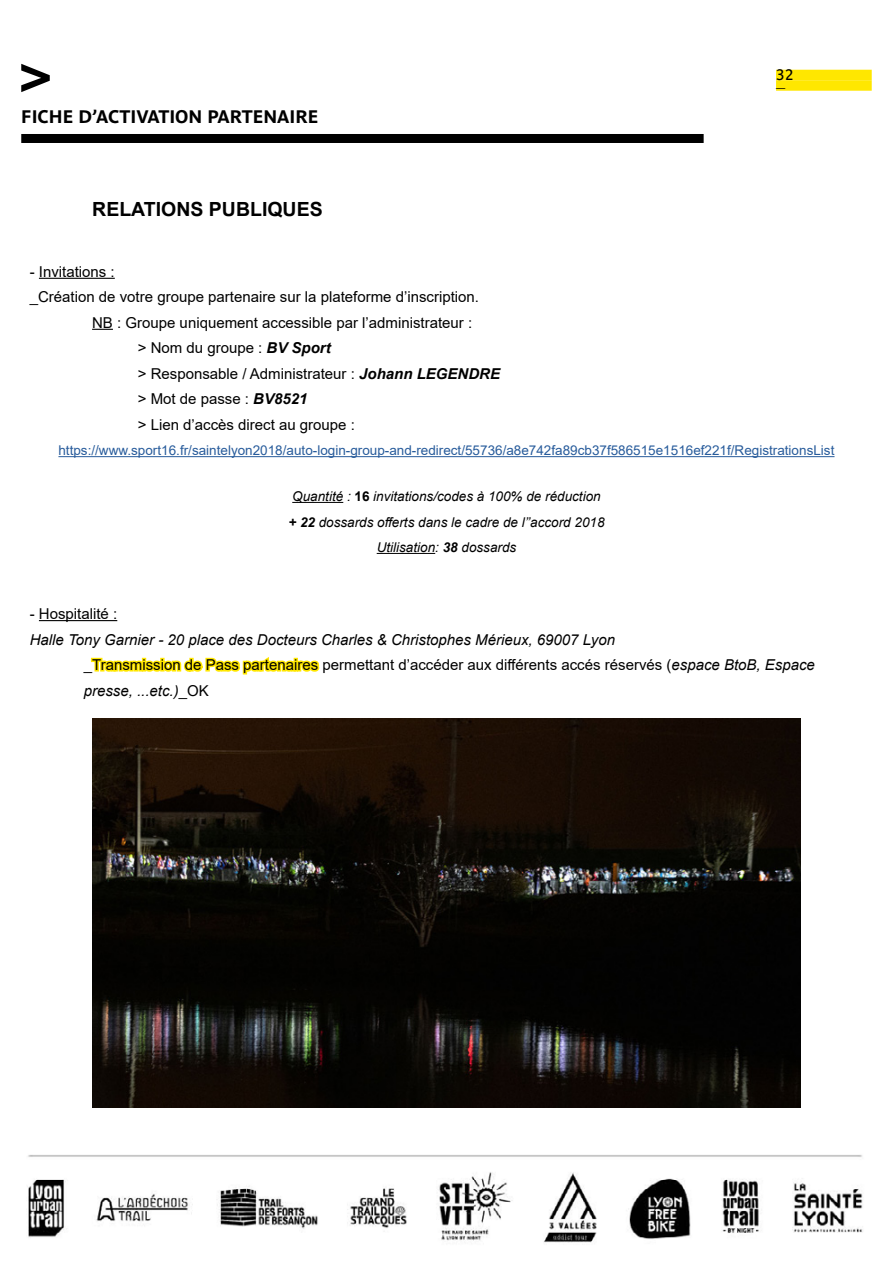
<style>
.page{position:relative;width:893px;height:1263px;background:#fff}
.page>*{position:absolute;margin:0;border:0;box-sizing:border-box;transform-origin:0 0}
.t1{font:700 19.5px "Arial";color:#000}
.t2{font:700 18px "Parisine Pro";color:#000}
.t3{font:15px "Arial";color:#000}
.t4{font:italic 15px/25.5px "Arial";color:#000}
.t5{font:15px "Parisine Pro";color:#000}
.t6{font:13.5px "Arial";color:#275b9b}
.t7{font:italic 13.5px/25.5px "Arial";color:#000;text-align:center}
.t8{font:9px "Parisine Pro";color:#000}
.s1{font-weight:700;font-style:italic}
.s2{font-weight:700;font-style:normal}
.s3{font-weight:700}
.s4{font-style:normal}
</style>
<div class="page">
<div style="left:776px;top:70px;width:96px;height:10px;background:#ffe700"></div>
<div style="left:776px;top:80px;width:96px;height:11px;background:#ffe700"></div>
<div style="left:21px;top:134px;width:683px;height:9px;background:#000"></div>
<svg style="left:21px;top:64px;width:29px;height:28px"></svg>
<img style="left:27px;top:1155px;width:836px;height:88px">
<img style="left:92px;top:719px;width:709px;height:389px">
<hr style="left:292px;top:502px;width:51px;height:1px;background:#000">
<hr style="left:377px;top:553px;width:58px;height:1px;background:#000">
<hr style="left:39px;top:278px;width:76px;height:1px;background:#000">
<svg style="left:92px;top:329px;width:21px;height:1px"></svg>
<hr style="left:58px;top:456px;width:776px;height:1px;background:#275b9b">
<hr style="left:39px;top:620px;width:78px;height:1px;background:#000">
<svg style="left:91px;top:657px;width:229px;height:18px"></svg>
<p class="t2" style="left:21px;top:103px;width:299px">FICHE D’ACTIVATION PARTENAIRE</p>
<h1 class="t1" style="left:92px;top:196px;width:232px">RELATIONS PUBLIQUES</h1>
<p class="t5" style="left:776px;top:64px;width:19px">32</p>
<p class="t8" style="left:776px;top:81px;width:11px">—</p>
<p class="t3" style="left:30px;top:261px;width:87px">- Invitations :</p>
<p class="t3" style="left:30px;top:287px;width:451px">_Création de votre groupe partenaire sur la plateforme d’inscription.</p>
<p class="t3" style="left:92px;top:312px;width:382px">NB : Groupe uniquement accessible par l’administrateur :</p>
<p class="t3" style="left:138px;top:338px;width:194px">&gt; Nom du groupe : <span class="s1">BV Sport</span></p>
<p class="t3" style="left:138px;top:363px;width:364px">&gt; Responsable / Administrateur : <span class="s1">Johann LEGENDRE</span></p>
<p class="t3" style="left:138px;top:389px;width:171px">&gt; Mot de passe : <span class="s1">BV8521</span></p>
<p class="t3" style="left:138px;top:414px;width:219px">&gt; Lien d’accès direct au groupe :</p>
<p class="t6" style="left:58px;top:441px;width:777px">https://www.sport16.fr/saintelyon2018/auto-login-group-and-redirect/55736/a8e742fa89cb37f586515e1516ef221f/RegistrationsList</p>
<p class="t7" style="left:288px;top:484px;width:318px">Quantité : <span class="s2">16</span> invitations/codes à 100% de réduction <span class="s3">+ 22</span> dossards offerts dans le cadre de l’’accord 2018<br>Utilisation: <span class="s3">38</span> dossards</p>
<p class="t3" style="left:30px;top:603px;width:89px">- Hospitalité :</p>
<p class="t4" style="left:84px;top:627px;width:733px;text-indent:-54px">Halle Tony Garnier - 20 place des Docteurs Charles &amp; Christophes Mérieux, 69007 Lyon<br><span class="s4">_Transmission de Pass partenaires permettant d’accéder aux différents accés réservés (</span>espace BtoB, Espace presse, ...etc.)<span class="s4">_OK</span></p>
</div>
